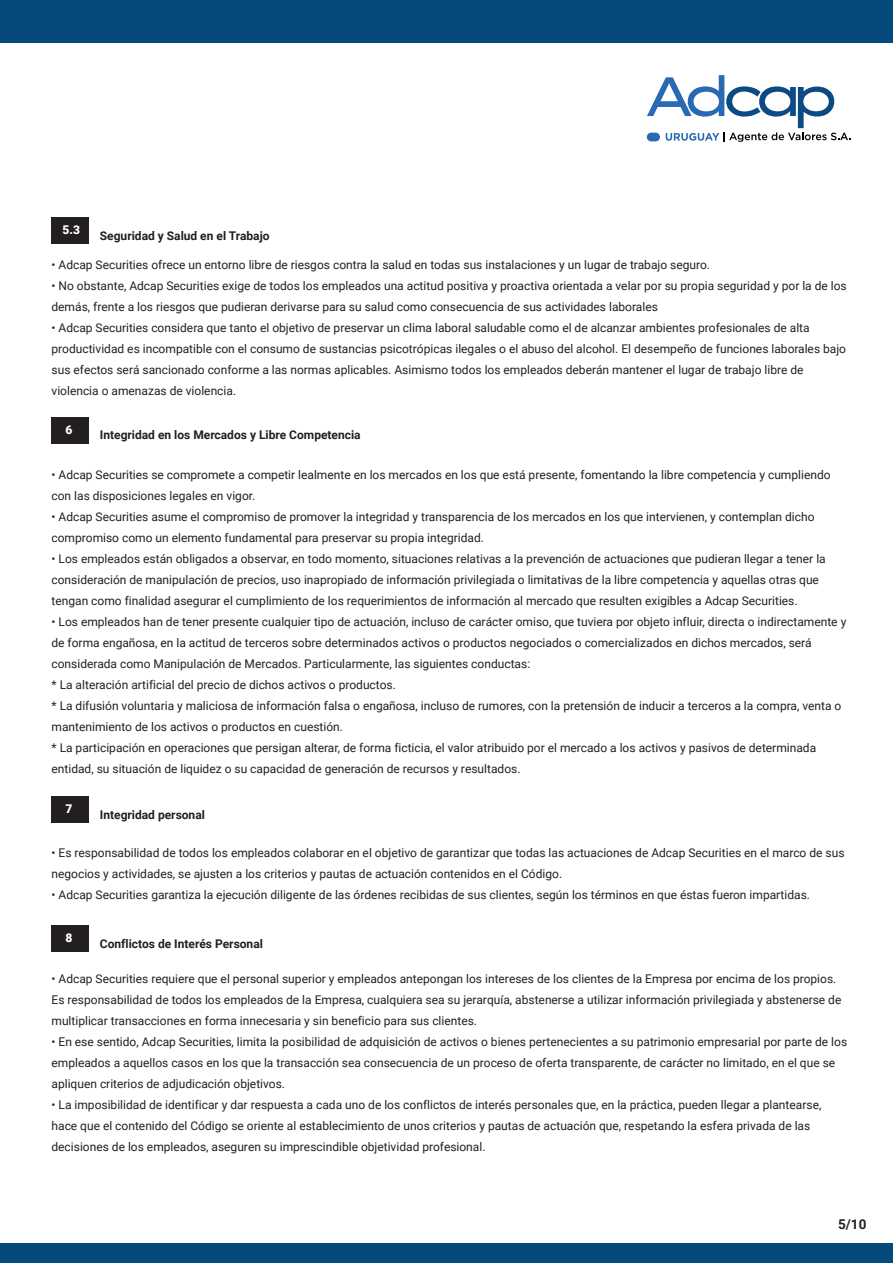
<style>
.page{position:relative;width:893px;height:1263px;background:#fff}
.page>*{position:absolute;margin:0;border:0;box-sizing:border-box;transform-origin:0 0}
.t1{font:700 13.5px "Roboto";color:#231f20}
.t2{font:12px/21px "Roboto";color:#231f20}
.t3{font:700 12px "Roboto";color:#231f20}
.t4{font:900 12px "Roboto";color:#fff}
</style>
<div class="page">
<div style="left:0;top:0;width:893px;height:43px;background:#064a7d"></div>
<div style="left:0;top:1244px;width:893px;height:19px;background:#064a7d"></div>
<svg style="left:647px;top:75px;width:203px;height:67px"></svg>
<div style="left:52px;top:217px;width:37px;height:27px;background:#231f20"></div>
<div style="left:52px;top:417px;width:37px;height:27px;background:#231f20"></div>
<div style="left:52px;top:796px;width:37px;height:27px;background:#231f20"></div>
<div style="left:52px;top:925px;width:37px;height:27px;background:#231f20"></div>
<p class="t4" style="left:63px;top:222px;width:19px">5.3</p>
<p class="t3" style="left:100px;top:227px;width:171px">Seguridad y Salud en el Trabajo</p>
<p class="t2" style="left:52px;top:253px;width:660px">• Adcap Securities ofrece un entorno libre de riesgos contra la salud en todas sus instalaciones y un lugar de trabajo seguro.</p>
<p class="t2" style="left:52px;top:274px;width:797px">• No obstante, Adcap Securities exige de todos los empleados una actitud positiva y proactiva orientada a velar por su propia seguridad y por la de los demás, frente a los riesgos que pudieran derivarse para su salud como consecuencia de sus actividades laborales</p>
<p class="t2" style="left:52px;top:316px;width:796px">• Adcap Securities considera que tanto el objetivo de preservar un clima laboral saludable como el de alcanzar ambientes profesionales de alta productividad es incompatible con el consumo de sustancias psicotrópicas ilegales o el abuso del alcohol. El desempeño de funciones laborales bajo sus efectos será sancionado conforme a las normas aplicables. Asimismo todos los empleados deberán mantener el lugar de trabajo libre de violencia o amenazas de violencia.</p>
<p class="t4" style="left:66px;top:421px;width:8px">6</p>
<p class="t3" style="left:100px;top:426px;width:262px">Integridad en los Mercados y Libre Competencia</p>
<p class="t2" style="left:52px;top:463px;width:781px">• Adcap Securities se compromete a competir lealmente en los mercados en los que está presente, fomentando la libre competencia y cumpliendo con las disposiciones legales en vigor.</p>
<p class="t2" style="left:52px;top:505px;width:765px">• Adcap Securities asume el compromiso de promover la integridad y transparencia de los mercados en los que intervienen, y contemplan dicho compromiso como un elemento fundamental para preservar su propia integridad.</p>
<p class="t2" style="left:52px;top:547px;width:776px">• Los empleados están obligados a observar, en todo momento, situaciones relativas a la prevención de actuaciones que pudieran llegar a tener la consideración de manipulación de precios, uso inapropiado de información privilegiada o limitativas de la libre competencia y aquellas otras que tengan como finalidad asegurar el cumplimiento de los requerimientos de información al mercado que resulten exigibles a Adcap Securities.</p>
<p class="t2" style="left:52px;top:610px;width:796px">• Los empleados han de tener presente cualquier tipo de actuación, incluso de carácter omiso, que tuviera por objeto influir, directa o indirectamente y de forma engañosa, en la actitud de terceros sobre determinados activos o productos negociados o comercializados en dichos mercados, será considerada como Manipulación de Mercados. Particularmente, las siguientes conductas:<br>* La alteración artificial del precio de dichos activos o productos.<br>* La difusión voluntaria y maliciosa de información falsa o engañosa, incluso de rumores, con la pretensión de inducir a terceros a la compra, venta o mantenimiento de los activos o productos en cuestión.<br>* La participación en operaciones que persigan alterar, de forma ficticia, el valor atribuido por el mercado a los activos y pasivos de determinada entidad, su situación de liquidez o su capacidad de generación de recursos y resultados.</p>
<p class="t4" style="left:66px;top:800px;width:8px">7</p>
<p class="t3" style="left:100px;top:806px;width:107px">Integridad personal</p>
<p class="t2" style="left:52px;top:841px;width:794px">• Es responsabilidad de todos los empleados colaborar en el objetivo de garantizar que todas las actuaciones de Adcap Securities en el marco de sus negocios y actividades, se ajusten a los criterios y pautas de actuación contenidos en el Código.</p>
<p class="t2" style="left:52px;top:883px;width:760px">• Adcap Securities garantiza la ejecución diligente de las órdenes recibidas de sus clientes, según los términos en que éstas fueron impartidas.</p>
<p class="t4" style="left:66px;top:929px;width:8px">8</p>
<p class="t3" style="left:100px;top:935px;width:165px">Conflictos de Interés Personal</p>
<p class="t2" style="left:52px;top:967px;width:791px">• Adcap Securities requiere que el personal superior y empleados antepongan los intereses de los clientes de la Empresa por encima de los propios.<br>Es responsabilidad de todos los empleados de la Empresa, cualquiera sea su jerarquía, abstenerse a utilizar información privilegiada y abstenerse de multiplicar transacciones en forma innecesaria y sin beneficio para sus clientes.</p>
<p class="t2" style="left:52px;top:1030px;width:797px">• En ese sentido, Adcap Securities, limita la posibilidad de adquisición de activos o bienes pertenecientes a su patrimonio empresarial por parte de los empleados a aquellos casos en los que la transacción sea consecuencia de un proceso de oferta transparente, de carácter no limitado, en el que se apliquen criterios de adjudicación objetivos.</p>
<p class="t2" style="left:52px;top:1093px;width:771px">• La imposibilidad de identificar y dar respuesta a cada uno de los conflictos de interés personales que, en la práctica, pueden llegar a plantearse, hace que el contenido del Código se oriente al establecimiento de unos criterios y pautas de actuación que, respetando la esfera privada de las decisiones de los empleados, aseguren su imprescindible objetividad profesional.</p>
<p class="t1" style="left:838px;top:1215px;width:30px">5/10</p>
</div>
